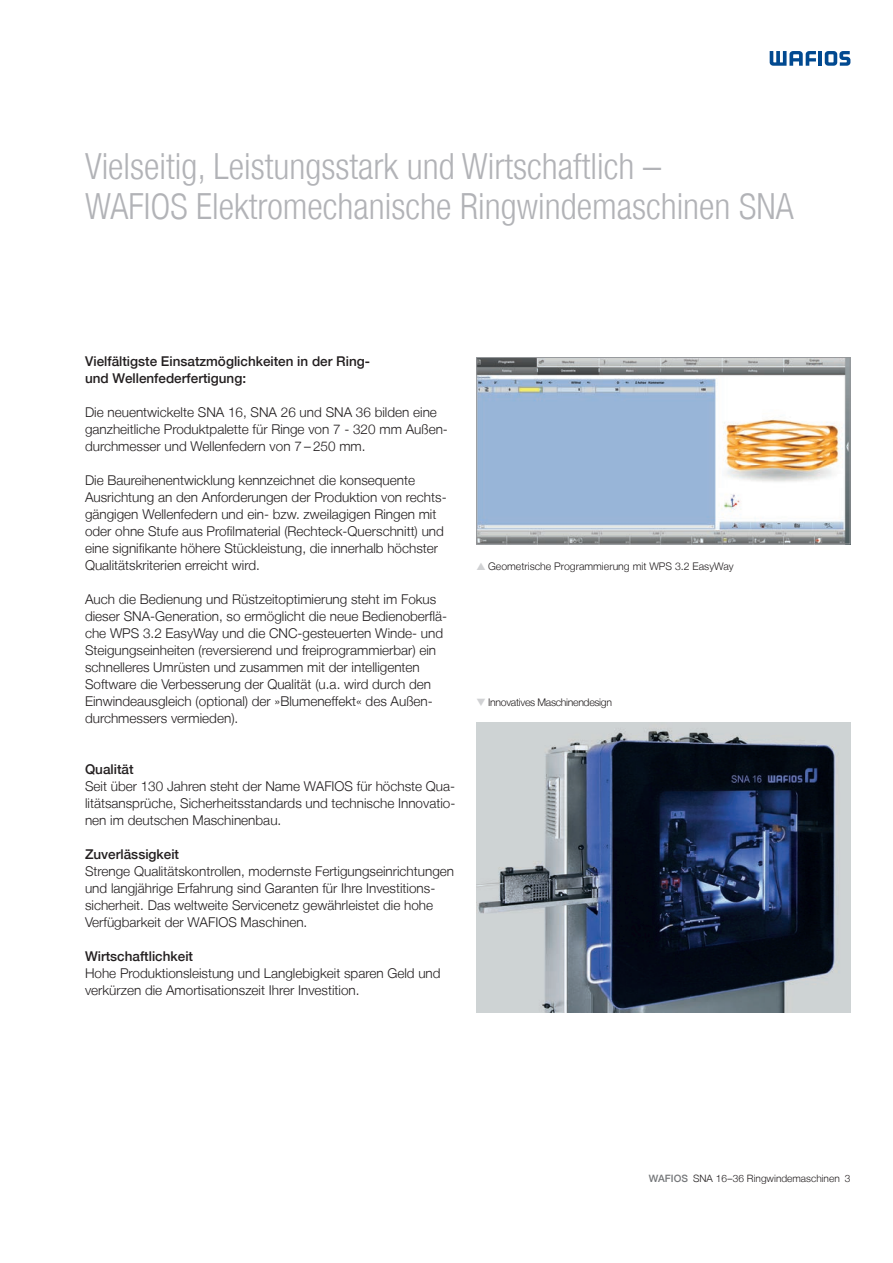
<style>
.page{position:relative;width:893px;height:1263px;background:#fff}
.page>*{position:absolute;margin:0;border:0;box-sizing:border-box;transform-origin:0 0}
.t1{font:300 condensed 36px/40.5px "Helvetica Neue LT";color:#b2b3b7}
.t2{font:300 13.5px/17px "Helvetica Neue LT";color:#231f20}
.t3{font:500 13.5px/17px "Helvetica Neue LT";color:#231f20}
.t4{font:300 10.5px "Helvetica Neue LT";color:#231f20}
.t5{font:300 10.5px "Helvetica Neue LT";letter-spacing:-.03em;color:#231f20}
.t6{font:300 10.2px "Helvetica Neue LT";color:#231f20}
.s1{color:#d1d2d4}
.s2{font-weight:500;color:#76787b}
</style>
<div class="page">
<img style="left:476px;top:723px;width:374px;height:289px">
<img style="left:478px;top:359px;width:370px;height:183px">
<div style="left:476px;top:357px;width:374px;height:187px;border:1px solid #939598"></div>
<img style="left:718px;top:378px;width:125px;height:109px">
<svg style="left:770px;top:51px;width:46px;height:15px"></svg>
<hr style="left:818px;top:51px;width:4px;height:15px;background:#014990">
<svg style="left:825px;top:51px;width:25px;height:15px"></svg>
<h1 class="t1" style="left:85px;top:145px;width:710px">Vielseitig, Leistungsstark und Wirtschaftlich –<br>WAFIOS Elektromechanische Ringwindemaschinen SNA</h1>
<p class="t3" style="left:85px;top:352px;width:286px">Vielfältigste Einsatzmöglichkeiten in der Ring&shy;und Wellenfederfertigung:</p>
<p class="t2" style="left:85px;top:403px;width:364px">Die neuentwickelte SNA 16, SNA 26 und SNA 36 bilden eine ganzheitliche Produktpalette für Ringe von 7 - 320 mm Außen&shy;durchmesser und Wellenfedern von 7 – 250 mm.</p>
<p class="t2" style="left:85px;top:471px;width:363px">Die Baureihenentwicklung kennzeichnet die konsequente Ausrichtung an den Anforderungen der Produktion von rechts&shy;gängigen Wellenfedern und ein- bzw. zweilagigen Ringen mit oder ohne Stufe aus Profilmaterial (Rechteck-Querschnitt) und eine signifikante höhere Stückleistung, die innerhalb höchster Qualitätskriterien erreicht wird.</p>
<p class="t2" style="left:85px;top:590px;width:364px">Auch die Bedienung und Rüstzeitoptimierung steht im Fokus dieser SNA-Generation, so ermöglicht die neue Bedienoberflä&shy;che WPS 3.2 EasyWay und die CNC-gesteuerten Winde- und Steigungseinheiten (reversierend und freiprogrammierbar) ein schnelleres Umrüsten und zusammen mit der intelligenten Software die Verbesserung der Qualität (u.a. wird durch den Einwindeausgleich (optional) der »Blumeneffekt« des Außen&shy;durchmessers vermieden).</p>
<p class="t3" style="left:85px;top:761px;width:50px">Qualität</p>
<p class="t2" style="left:85px;top:777px;width:372px;text-align:justify">Seit über 130 Jahren steht der Name WAFIOS für höchste Qua&shy;litätsansprüche, Sicherheitsstandards und technische Innovatio&shy;nen im deutschen Maschinenbau.</p>
<p class="t3" style="left:85px;top:846px;width:96px">Zuverlässigkeit</p>
<p class="t2" style="left:85px;top:862px;width:371px">Strenge Qualitätskontrollen, modernste Fertigungseinrichtungen und langjährige Erfahrung sind Garanten für Ihre Investitions&shy;sicherheit. Das weltweite Servicenetz gewährleistet die hohe Verfügbarkeit der WAFIOS Maschinen.</p>
<p class="t3" style="left:85px;top:948px;width:110px">Wirtschaftlichkeit</p>
<p class="t2" style="left:85px;top:964px;width:357px">Hohe Produktionsleistung und Langlebigkeit sparen Geld und verkürzen die Amortisationszeit Ihrer Investition.</p>
<p class="t4" style="left:488px;top:560px;width:247px">Geometrische Programmierung mit WPS 3.2 EasyWay</p>
<p class="t5" style="left:476px;top:696px;width:137px"><span class="s1">❑</span> Innovatives Maschinendesign</p>
<p class="t6" style="left:649px;top:1172px;width:203px"><span class="s2">WAFIOS</span> SNA 16 – 36 Ringwindemaschinen 3</p>
</div>
